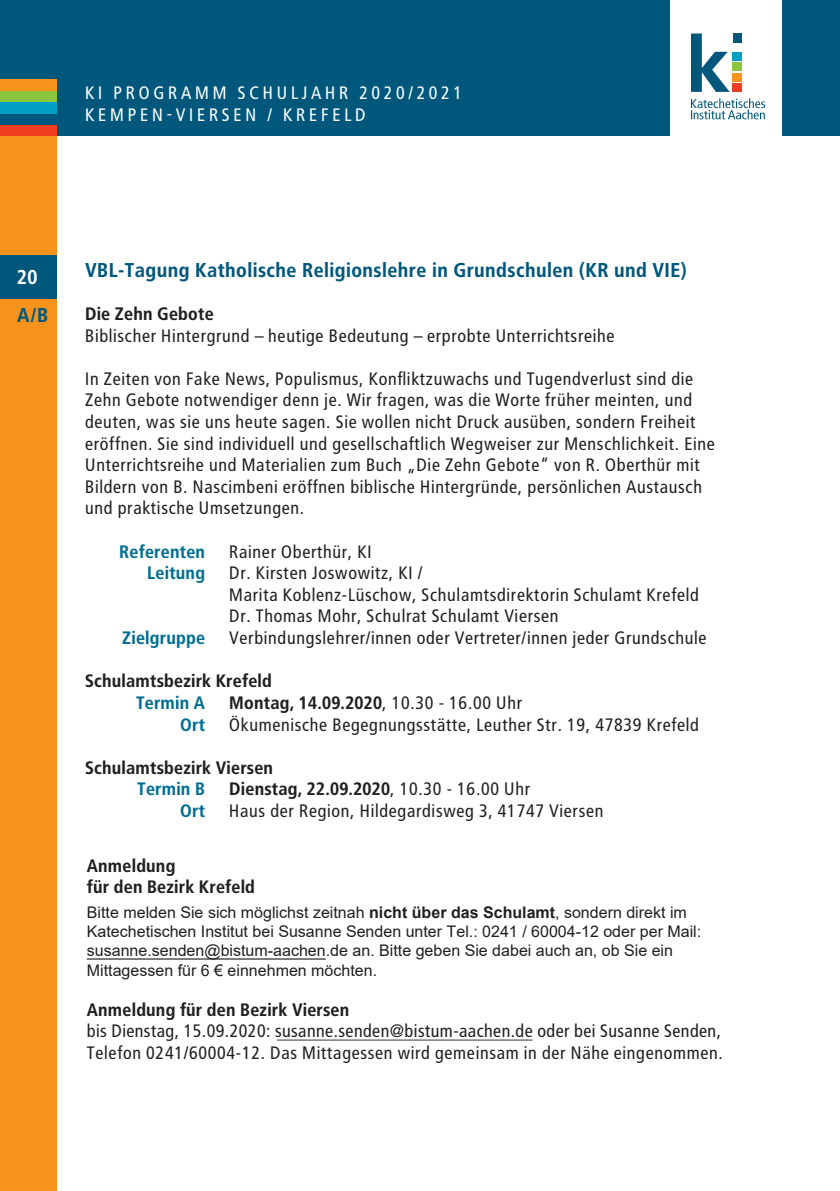
<style>
.page{position:relative;width:840px;height:1191px;background:#fff}
.page>*{position:absolute;margin:0;border:0;box-sizing:border-box;transform-origin:0 0}
.t1{font:700 77.8px "Frutiger LT Std";color:#00577c;scale:1.04 1}
.t2{font:700 20px "Transit OT";color:#00577c}
.t3{font:700 20px "Transit OT";color:#fff}
.t4{font:18px/21.6px "Transit OT";color:#231f20}
.t5{font:700 18px/21.6px "Transit OT";letter-spacing:-.01em;color:#231f20}
.t6{font:18px/21.6px "Transit OT";letter-spacing:.17em;color:#fff}
.t7{font:700 18px "Transit OT";letter-spacing:-.01em;color:#006f93}
.t8{font:16px/19.2px "Arial";color:#231f20}
.s1{font-weight:400}
.s2{font-weight:700}
</style>
<div class="page">
<div style="left:0;top:136px;width:57px;height:1055px;background:#f7931d"></div>
<div style="left:0;top:0;width:839px;height:136px;background:#00577c"></div>
<div style="left:0;top:125px;width:57px;height:11px;background:#ef3e22"></div>
<div style="left:0;top:102px;width:57px;height:11px;background:#009fc3"></div>
<div style="left:0;top:91px;width:57px;height:11px;background:#8bc63e"></div>
<div style="left:0;top:79px;width:57px;height:12px;background:#f7931d"></div>
<div style="left:670px;top:0;width:111px;height:136px;background:#fff"></div>
<div style="left:732px;top:62px;width:9px;height:9px;background:#8bc63e"></div>
<div style="left:732px;top:73px;width:9px;height:8px;background:#f7931d"></div>
<div style="left:732px;top:83px;width:9px;height:9px;background:#ef3e22"></div>
<div style="left:732px;top:52px;width:9px;height:9px;background:#009fc3"></div>
<div style="left:732px;top:33px;width:9px;height:10px;background:#00577c"></div>
<svg style="left:691px;top:98px;width:73px;height:21px"></svg>
<div style="left:0;top:255px;width:57px;height:43px;background:#00577c"></div>
<hr style="left:277px;top:1039px;width:255px;height:1px;background:#231f20">
<hr style="left:87px;top:958px;width:238px;height:1px;background:#231f20">
<p class="t6" style="left:85px;top:82px;width:379px">KI PROGRAMM SCHULJAHR 2020/2021<br>KEMPEN-VIERSEN / KREFELD</p>
<h1 class="t1" style="left:684px;top:19px;width:45px">k</h1>
<p class="t3" style="left:17px;top:265px;width:22px">20</p>
<p class="t2" style="left:17px;top:303px;width:33px">A/B</p>
<p class="t2" style="left:85px;top:258px;width:603px">VBL-Tagung Katholische Religionslehre in Grundschulen (KR und VIE)</p>
<p class="t5" style="left:85px;top:303px;width:130px">Die Zehn Gebote</p>
<p class="t4" style="left:85px;top:324px;width:531px">Biblischer Hintergrund – heutige Bedeutung – erprobte Unterrichtsreihe</p>
<p class="t4" style="left:85px;top:368px;width:631px">In Zeiten von Fake News, Populismus, Konfliktzuwachs und Tugendverlust sind die Zehn Gebote notwendiger denn je. Wir fragen, was die Worte früher meinten, und deuten, was sie uns heute sagen. Sie wollen nicht Druck ausüben, sondern Freiheit eröffnen. Sie sind individuell und gesellschaftlich Wegweiser zur Menschlichkeit. Eine Unterrichtsreihe und Materialien zum Buch „Die Zehn Gebote“ von R. Oberthür mit Bildern von B. Nascimbeni eröffnen biblische Hintergründe, persönlichen Austausch und praktische Umsetzungen.</p>
<p class="t7" style="left:119px;top:541px;width:88px">Referenten</p>
<p class="t4" style="left:229px;top:540px;width:144px">Rainer Oberthür, KI</p>
<p class="t7" style="left:147px;top:562px;width:60px">Leitung</p>
<p class="t4" style="left:229px;top:562px;width:471px">Dr. Kirsten Joswowitz, KI /<br>Marita Koblenz-Lüschow, Schulamtsdirektorin Schulamt Krefeld<br>Dr. Thomas Mohr, Schulrat Schulamt Viersen</p>
<p class="t7" style="left:122px;top:627px;width:85px">Zielgruppe</p>
<p class="t4" style="left:229px;top:627px;width:479px">Verbindungslehrer/innen oder Vertreter/innen jeder Grundschule</p>
<p class="t5" style="left:85px;top:670px;width:188px">Schulamtsbezirk Krefeld</p>
<p class="t7" style="left:136px;top:692px;width:71px">Termin A</p>
<p class="t5" style="left:229px;top:692px;width:295px">Montag, 14.09.2020<span class="s1">, 10.30 - 16.00 Uhr</span></p>
<p class="t7" style="left:180px;top:714px;width:27px">Ort</p>
<p class="t4" style="left:229px;top:713px;width:471px">Ökumenische Begegnungsstätte, Leuther Str. 19, 47839 Krefeld</p>
<p class="t5" style="left:85px;top:756px;width:190px">Schulamtsbezirk Viersen</p>
<p class="t7" style="left:137px;top:778px;width:70px">Termin B</p>
<p class="t5" style="left:229px;top:778px;width:303px">Dienstag, 22.09.2020<span class="s1">, 10.30 - 16.00 Uhr</span></p>
<p class="t7" style="left:180px;top:800px;width:27px">Ort</p>
<p class="t4" style="left:229px;top:800px;width:376px">Haus der Region, Hildegardisweg 3, 41747 Viersen</p>
<p class="t5" style="left:87px;top:854px;width:170px">Anmeldung<br>für den Bezirk Krefeld</p>
<p class="t8" style="left:87px;top:902px;width:615px">Bitte melden Sie sich möglichst zeitnah <span class="s2">nicht über das Schulamt</span>, sondern direkt im Katechetischen Institut bei Susanne Senden unter Tel.: 0241 / 60004-12 oder per Mail: susanne.senden@bistum-aachen.de an. Bitte geben Sie dabei auch an, ob Sie ein Mittagessen für 6 € einnehmen möchten.</p>
<p class="t5" style="left:87px;top:998px;width:264px">Anmeldung für den Bezirk Viersen</p>
<p class="t4" style="left:87px;top:1020px;width:638px">bis Dienstag, 15.09.2020: susanne.senden@bistum-aachen.de oder bei Susanne Senden,<br>Telefon 0241/60004-12. Das Mittagessen wird gemeinsam in der Nähe eingenommen.</p>
</div>
